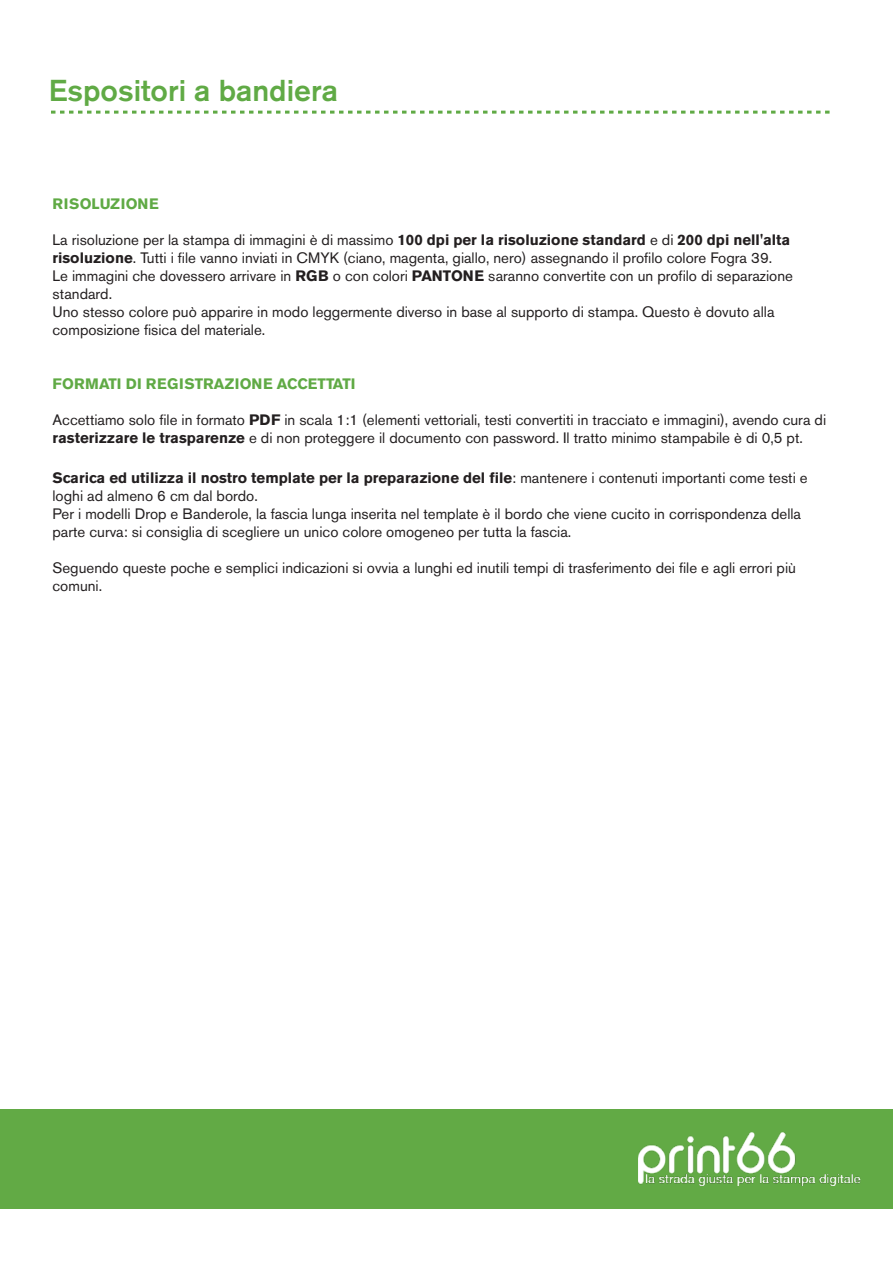
<style>
.page{position:relative;width:893px;height:1263px;background:#fff}
.page>*{position:absolute;margin:0;border:0;box-sizing:border-box;transform-origin:0 0}
.t1{font:500 30px "Akzidenz Grotesk BE";color:#60aa45}
.t2{font:15px/18px "Akzidenz Grotesk BE";color:#231f20}
.t3{font:700 15px "Akzidenz Grotesk BE";color:#60aa45}
.t4{font:700 15px "Akzidenz Grotesk BE";letter-spacing:.02em;color:#60aa45}
.s1{font-weight:700}
</style>
<div class="page">
<svg style="left:51px;top:111px;width:779px;height:3px"></svg>
<div style="left:0;top:1109px;width:893px;height:100px;background:#62aa45"></div>
<img style="left:638px;top:1133px;width:223px;height:53px">
<h1 class="t1" style="left:49px;top:72px;width:291px">Espositori a bandiera</h1>
<p class="t4" style="left:52px;top:195px;width:108px">RISOLUZIONE</p>
<p class="t2" style="left:52px;top:231px;width:742px">La risoluzione per la stampa di immagini è di massimo <span class="s1">100 dpi per la risoluzione standard</span> e di <span class="s1">200 dpi nell'alta risoluzione</span>. Tutti i file vanno inviati in CMYK (ciano, magenta, giallo, nero) assegnando il profilo colore Fogra 39.<br>Le immagini che dovessero arrivare in <span class="s1">RGB</span> o con colori <span class="s1">PANTONE</span> saranno convertite con un profilo di separazione standard.<br>Uno stesso colore può apparire in modo leggermente diverso in base al supporto di stampa. Questo è dovuto alla composizione fisica del materiale.</p>
<p class="t3" style="left:52px;top:375px;width:304px">FORMATI DI REGISTRAZIONE ACCETTATI</p>
<p class="t2" style="left:52px;top:411px;width:775px">Accettiamo solo file in formato <span class="s1">PDF</span> in scala 1:1 (elementi vettoriali, testi convertiti in tracciato e immagini), avendo cura di <span class="s1">rasterizzare le trasparenze</span> e di non proteggere il documento con password. Il tratto minimo stampabile è di 0,5 pt.</p>
<p class="t2" style="left:52px;top:469px;width:757px"><span class="s1">Scarica ed utilizza il nostro template per la preparazione del file</span>: mantenere i contenuti importanti come testi e loghi ad almeno 6 cm dal bordo.<br>Per i modelli Drop e Banderole, la fascia lunga inserita nel template è il bordo che viene cucito in corrispondenza della parte curva: si consiglia di scegliere un unico colore omogeneo per tutta la fascia.</p>
<p class="t2" style="left:52px;top:559px;width:745px">Seguendo queste poche e semplici indicazioni si ovvia a lunghi ed inutili tempi di trasferimento dei file e agli errori più comuni.</p>
</div>
